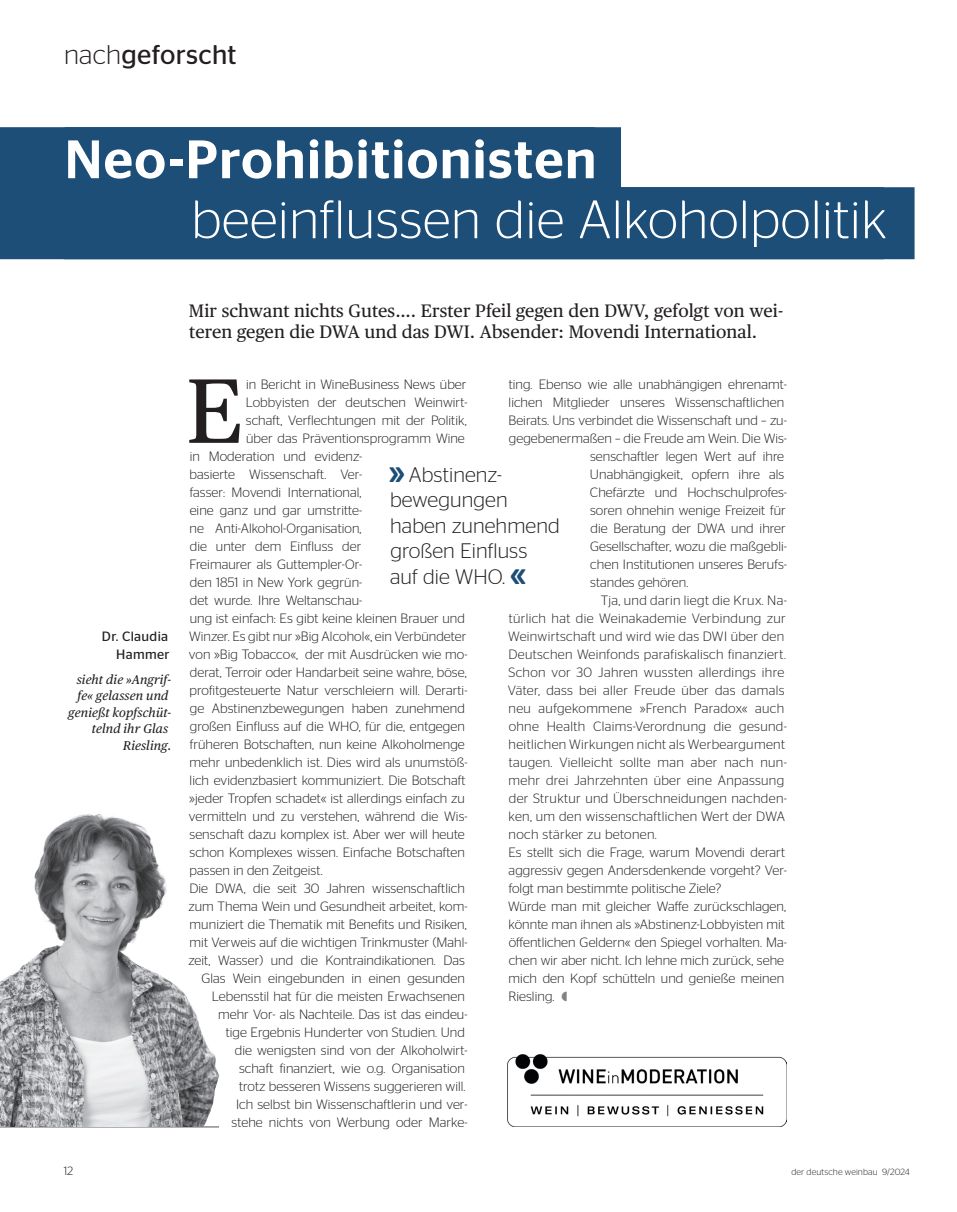
<style>
.page{position:relative;width:957px;height:1212px;background:#fff}
.page>*{position:absolute;margin:0;border:0;box-sizing:border-box;transform-origin:0 0}
.fbsi_initial{font:91.35px "Publico Text";color:#231f20}
.head36_40_light_nach-geforscht_gerechnet{font:300 54px "Stag Sans";letter-spacing:.01em;color:#fff}
.head36_40_med_nach-geforscht_gerechnet{font:500 54px "Stag Sans";letter-spacing:.025em;color:#fff}
.t1{font:27px "Stag Sans";letter-spacing:.01em;color:#231f20}
.zitat_14_17{font:300 21px/25.5px "Stag Sans";letter-spacing:.005em;color:#231f20}
.vo_12_pub{font:18px/21.6px "Publico Text";letter-spacing:.005em;color:#231f20}
.fbs_ohne_einzug{font:300 13.5px/18px "Stag Sans";letter-spacing:.005em;color:#231f20}
.fbsi_initial-2{font:300 13.5px "Stag Sans";letter-spacing:.005em;color:#231f20}
.fbs{font:300 13.5px/18px "Stag Sans";letter-spacing:.025em;color:#231f20}
.autor_nachgeforscht{font:13.5px/18px "Stag Sans";letter-spacing:.025em;color:#231f20;text-align:right}
.autor_kommentar_nachgeforscht{font:italic 12.75px/16.5px "Publico Text";letter-spacing:.01em;color:#231f20;text-align:right}
.t2{font:300 12px "Stag Sans";color:#231f20}
.t3{font:300 9px "Stag Sans";letter-spacing:.015em;color:#231f20}
.s1{font-weight:300}
.s2{font-weight:600;color:#1c4e78}
</style>
<div class="page">
<img style="left:0;top:814px;width:220px;height:313px">
<img style="left:507px;top:1054px;width:279px;height:72px">
<div style="left:0;top:127px;width:595px;height:72px;background:#1c4e78"></div>
<div style="left:65px;top:127px;width:556px;height:72px;background:#1c4e78"></div>
<div style="left:0;top:187px;width:884px;height:72px;background:#1c4e78"></div>
<div style="left:64px;top:187px;width:850px;height:72px;background:#1c4e78"></div>
<h3 class="t1" style="left:64px;top:39px;width:174px"><span class="s1">nach</span>geforscht</h3>
<p class="head36_40_med_nach-geforscht_gerechnet" style="left:65px;top:128px;width:533px">Neo-Prohibitionisten</p>
<p class="head36_40_light_nach-geforscht_gerechnet" style="left:191px;top:190px;width:697px">beeinflussen die Alkoholpolitik</p>
<p class="autor_nachgeforscht" style="left:102px;top:627px;width:69px">Dr. Claudia<br>Hammer</p>
<p class="autor_kommentar_nachgeforscht" style="left:68px;top:670px;width:105px">sieht die »Angrif&shy;fe« gelassen und genießt kopfschüt&shy;telnd ihr Glas<br>Riesling.</p>
<p class="vo_12_pub" style="left:189px;top:299px;width:596px">Mir schwant nichts Gutes…. Erster Pfeil gegen den DWV, gefolgt von wei&shy;teren gegen die DWA und das DWI. Absender: Movendi International.</p>
<p class="fbsi_initial" style="left:186px;top:342px;width:58px">E</p>
<p class="fbsi_initial-2" style="left:246px;top:377px;width:222px">in Bericht in WineBusiness News über</p>
<p class="fbs_ohne_einzug" style="left:509px;top:375px;width:280px">ting. Ebenso wie alle unabhängigen ehrenamt-</p>
<p class="fbs_ohne_einzug" style="left:508px;top:393px;width:277px">lichen Mitglieder unseres Wissenschaftlichen</p>
<p class="fbs_ohne_einzug" style="left:508px;top:411px;width:280px">Beirats. Uns verbindet die Wissenschaft und – zu-</p>
<p class="fbs_ohne_einzug" style="left:509px;top:429px;width:279px">gegebenermaßen – die Freude am Wein. Die Wis-</p>
<p class="fbs_ohne_einzug" style="left:590px;top:447px;width:195px">senschaftler legen Wert auf ihre</p>
<p class="fbs_ohne_einzug" style="left:590px;top:465px;width:196px">Unabhängigkeit, opfern ihre als</p>
<p class="fbs_ohne_einzug" style="left:590px;top:483px;width:198px">Chefärzte und Hochschulprofes-</p>
<p class="fbs_ohne_einzug" style="left:590px;top:501px;width:197px">soren ohnehin wenige Freizeit für</p>
<p class="fbs_ohne_einzug" style="left:590px;top:519px;width:197px">die Beratung der DWA und ihrer</p>
<p class="fbs_ohne_einzug" style="left:590px;top:537px;width:198px">Gesellschafter, wozu die maßgebli-</p>
<p class="fbs_ohne_einzug" style="left:590px;top:555px;width:198px">chen Institutionen unseres Berufs-</p>
<p class="fbs_ohne_einzug" style="left:590px;top:573px;width:100px">standes gehören.</p>
<p class="fbs" style="left:508px;top:591px;width:280px;text-indent:93px">Tja, und darin liegt die Krux. Na&shy;türlich hat die Weinakademie Verbindung zur Weinwirtschaft und wird wie das DWI über den Deutschen Weinfonds parafiskalisch finanziert.<br>Schon vor 30 Jahren wussten allerdings ihre Väter, dass bei aller Freude über das damals neu aufgekommene »French Paradox« auch ohne Health Claims-Verordnung die gesund&shy;heitlichen Wirkungen nicht als Werbeargument taugen. Vielleicht sollte man aber nach nun&shy;mehr drei Jahrzehnten über eine Anpassung der Struktur und Überschneidungen nachden&shy;ken, um den wissenschaftlichen Wert der DWA noch stärker zu betonen.</p>
<p class="fbs_ohne_einzug" style="left:508px;top:843px;width:280px">Es stellt sich die Frage, warum Movendi derart aggressiv gegen Andersdenkende vorgeht? Ver&shy;folgt man bestimmte politische Ziele?</p>
<p class="fbs_ohne_einzug" style="left:508px;top:897px;width:280px">Würde man mit gleicher Waffe zurückschlagen, könnte man ihnen als »Abstinenz-Lobbyisten mit öffentlichen Geldern« den Spiegel vorhalten. Ma&shy;chen wir aber nicht. Ich lehne mich zurück, sehe mich den Kopf schütteln und genieße meinen Riesling.</p>
<p class="fbsi_initial-2" style="left:246px;top:395px;width:223px">Lobbyisten der deutschen Weinwirt-</p>
<p class="fbsi_initial-2" style="left:246px;top:413px;width:222px">schaft, Verflechtungen mit der Politik,</p>
<p class="fbsi_initial-2" style="left:246px;top:431px;width:220px">über das Präventionsprogramm Wine</p>
<p class="fbsi_initial-2" style="left:190px;top:449px;width:174px">in Moderation und evidenz-</p>
<p class="fbsi_initial-2" style="left:190px;top:467px;width:174px">basierte Wissenschaft. Ver-</p>
<p class="fbsi_initial-2" style="left:190px;top:485px;width:173px">fasser: Movendi International,</p>
<p class="fbsi_initial-2" style="left:190px;top:503px;width:174px">eine ganz und gar umstritte-</p>
<p class="fbsi_initial-2" style="left:190px;top:521px;width:173px">ne Anti-Alkohol-Organisation,</p>
<p class="fbsi_initial-2" style="left:190px;top:539px;width:173px">die unter dem Einfluss der</p>
<p class="fbsi_initial-2" style="left:189px;top:557px;width:174px">Freimaurer als Guttempler-Or-</p>
<p class="fbsi_initial-2" style="left:190px;top:575px;width:174px">den 1851 in New York gegrün-</p>
<p class="fbsi_initial-2" style="left:190px;top:593px;width:174px">det wurde. Ihre Weltanschau-</p>
<p class="fbsi_initial-2" style="left:190px;top:611px;width:277px">ung ist einfach: Es gibt keine kleinen Brauer und</p>
<p class="fbsi_initial-2" style="left:189px;top:629px;width:279px">Winzer. Es gibt nur »Big Alcohol«, ein Verbündeter</p>
<p class="fbsi_initial-2" style="left:189px;top:647px;width:280px">von »Big Tobacco«, der mit Ausdrücken wie mo-</p>
<p class="fbsi_initial-2" style="left:190px;top:665px;width:278px">derat, Terroir oder Handarbeit seine wahre, böse,</p>
<p class="fbsi_initial-2" style="left:190px;top:683px;width:279px">profitgesteuerte Natur verschleiern will. Derarti-</p>
<p class="fbsi_initial-2" style="left:190px;top:701px;width:276px">ge Abstinenzbewegungen haben zunehmend</p>
<p class="fbsi_initial-2" style="left:190px;top:719px;width:276px">großen Einfluss auf die WHO, für die, entgegen</p>
<p class="fbsi_initial-2" style="left:190px;top:737px;width:277px">früheren Botschaften, nun keine Alkoholmenge</p>
<p class="fbsi_initial-2" style="left:190px;top:755px;width:279px">mehr unbedenklich ist. Dies wird als unumstöß-</p>
<p class="fbsi_initial-2" style="left:190px;top:773px;width:277px">lich evidenzbasiert kommuniziert. Die Botschaft</p>
<p class="fbsi_initial-2" style="left:189px;top:791px;width:277px">»jeder Tropfen schadet« ist allerdings einfach zu</p>
<p class="fbsi_initial-2" style="left:189px;top:809px;width:280px">vermitteln und zu verstehen, während die Wis-</p>
<p class="fbsi_initial-2" style="left:189px;top:827px;width:277px">senschaft dazu komplex ist. Aber wer will heute</p>
<p class="fbsi_initial-2" style="left:189px;top:845px;width:277px">schon Komplexes wissen. Einfache Botschaften</p>
<p class="fbsi_initial-2" style="left:190px;top:863px;width:135px">passen in den Zeitgeist.</p>
<p class="fbs_ohne_einzug" style="left:188px;top:879px;width:280px;text-align:right">Die DWA, die seit 30 Jahren wissenschaftlich zum Thema Wein und Gesundheit arbeitet, kom&shy;muniziert die Thematik mit Benefits und Risiken, mit Verweis auf die wichtigen Trinkmuster (Mahl&shy;zeit, Wasser) und die Kontraindikationen. Das Glas Wein eingebunden in einen gesunden Lebensstil hat für die meisten Erwachsenen mehr Vor- als Nachteile. Das ist das eindeu-<br>tige Ergebnis Hunderter von Studien. Und<br>die wenigsten sind von der Alkoholwirt-<br>schaft finanziert, wie o.g. Organisation<br>trotz besseren Wissens suggerieren will.</p>
<p class="fbs_ohne_einzug" style="left:231px;top:1095px;width:237px;text-align:center">Ich selbst bin Wissenschaftlerin und ver&shy;stehe nichts von Werbung oder Marke-</p>
<p class="zitat_14_17" style="left:389px;top:461px;width:172px"><span class="s2">&gt;&gt;</span> Abstinenz&shy;bewegungen haben zunehmend großen Einfluss<br>auf die WHO. <span class="s2">&lt;&lt;</span></p>
<p class="t2" style="left:64px;top:1164px;width:11px">12</p>
<p class="t3" style="left:791px;top:1167px;width:120px">der deutsche weinbau 9/2024</p>
</div>
